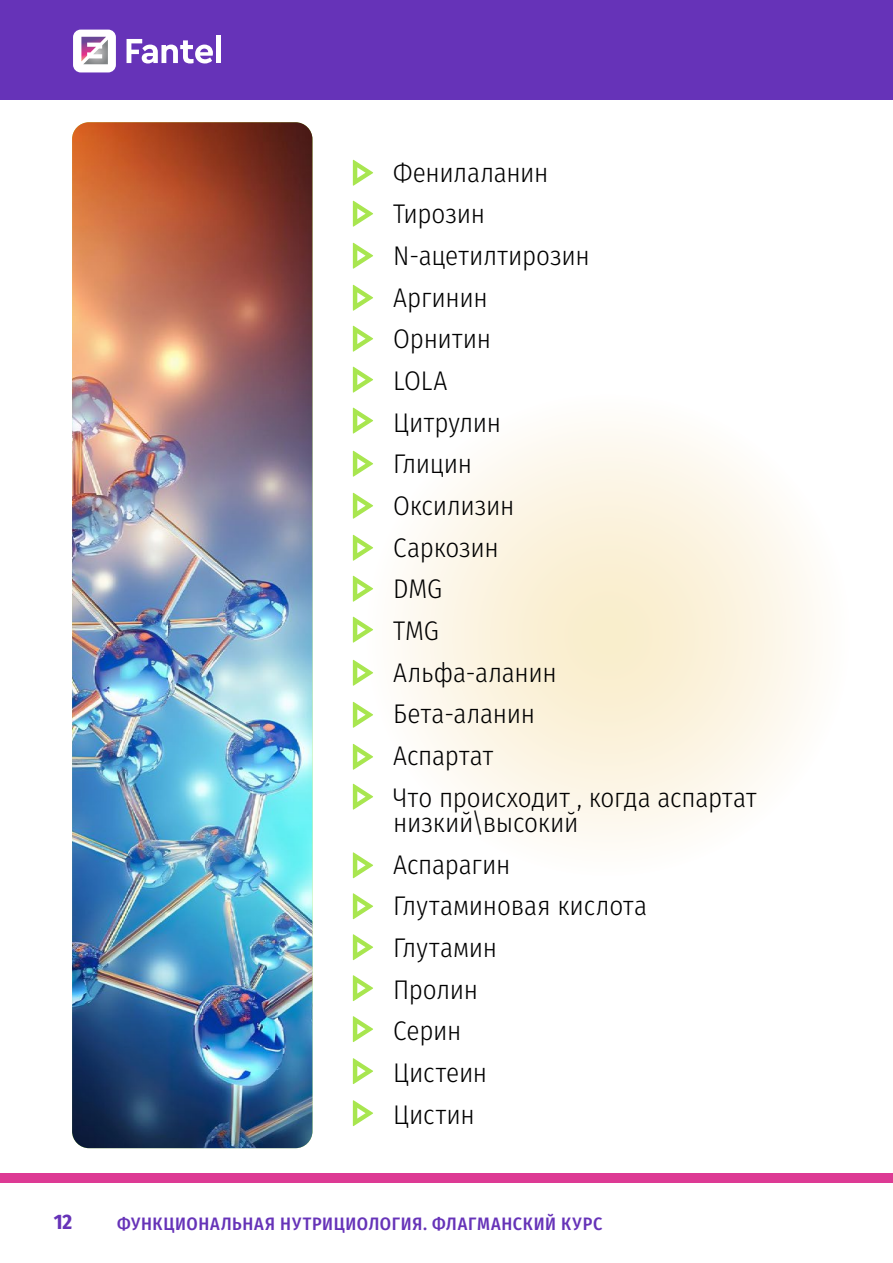
<style>
.page{position:relative;width:893px;height:1263px;background:#fff}
.page>*{position:absolute;margin:0;border:0;box-sizing:border-box;transform-origin:0 0}
.t1{font:300 27px/41.7px "Fira Sans Condensed";letter-spacing:-.01em;color:#000}
.t2{font:700 21px "Fira Sans Condensed";color:#6633b8}
.t3{font:500 18px "Fira Sans Condensed";letter-spacing:.04em;color:#6633b8}
</style>
<div class="page">
<div style="left:0;top:0;width:893px;height:100px;background:#6633b8"></div>
<div style="left:0;top:1174px;width:893px;height:9px;background:#dd3a94"></div>
<div style="left:73px;top:30px;width:43px;height:42px;background:#fff;border-radius:8px"></div>
<svg style="left:81px;top:37px;width:27px;height:27px"></svg>
<svg style="left:127px;top:39px;width:86px;height:25px"></svg>
<div style="left:216px;top:36px;width:5px;height:27px;background:#fff"></div>
<svg style="left:367px;top:395px;width:482px;height:480px"></svg>
<img style="left:72px;top:122px;width:240px;height:1026px">
<svg style="left:353px;top:160px;width:20px;height:26px"></svg>
<svg style="left:353px;top:201px;width:20px;height:26px"></svg>
<svg style="left:353px;top:243px;width:20px;height:26px"></svg>
<svg style="left:353px;top:285px;width:20px;height:26px"></svg>
<svg style="left:353px;top:326px;width:20px;height:26px"></svg>
<svg style="left:353px;top:367px;width:20px;height:26px"></svg>
<svg style="left:353px;top:408px;width:20px;height:26px"></svg>
<svg style="left:353px;top:451px;width:20px;height:26px"></svg>
<svg style="left:353px;top:493px;width:20px;height:26px"></svg>
<svg style="left:353px;top:535px;width:20px;height:26px"></svg>
<svg style="left:353px;top:576px;width:20px;height:26px"></svg>
<svg style="left:353px;top:617px;width:20px;height:26px"></svg>
<svg style="left:353px;top:660px;width:20px;height:26px"></svg>
<svg style="left:353px;top:702px;width:20px;height:26px"></svg>
<svg style="left:353px;top:744px;width:20px;height:26px"></svg>
<svg style="left:353px;top:784px;width:20px;height:26px"></svg>
<svg style="left:353px;top:852px;width:20px;height:26px"></svg>
<svg style="left:353px;top:893px;width:20px;height:26px"></svg>
<svg style="left:353px;top:934px;width:20px;height:26px"></svg>
<svg style="left:353px;top:975px;width:20px;height:26px"></svg>
<svg style="left:353px;top:1016px;width:20px;height:26px"></svg>
<svg style="left:353px;top:1058px;width:20px;height:26px"></svg>
<svg style="left:353px;top:1100px;width:20px;height:26px"></svg>
<p class="t1" style="left:393px;top:151px;width:365px">Фенилаланин<br>Тирозин<br>N-ацетилтирозин<br>Аргинин<br>Орнитин<br>LOLA<br>Цитрулин<br>Глицин<br>Оксилизин<br>Саркозин<br>DMG<br>TMG<br>Альфа-аланин<br>Бета-аланин<br>Аспартат<br>Что происходит , когда аспартат</p>
<p class="t1" style="left:393px;top:802px;width:255px">низкий\высокий<br>Аспарагин<br>Глутаминовая кислота<br>Глутамин<br>Пролин<br>Серин<br>Цистеин<br>Цистин</p>
<p class="t2" style="left:54px;top:1204px;width:20px">12</p>
<p class="t3" style="left:117px;top:1209px;width:487px">ФУНКЦИОНАЛЬНАЯ НУТРИЦИОЛОГИЯ. ФЛАГМАНСКИЙ КУРС</p>
</div>
